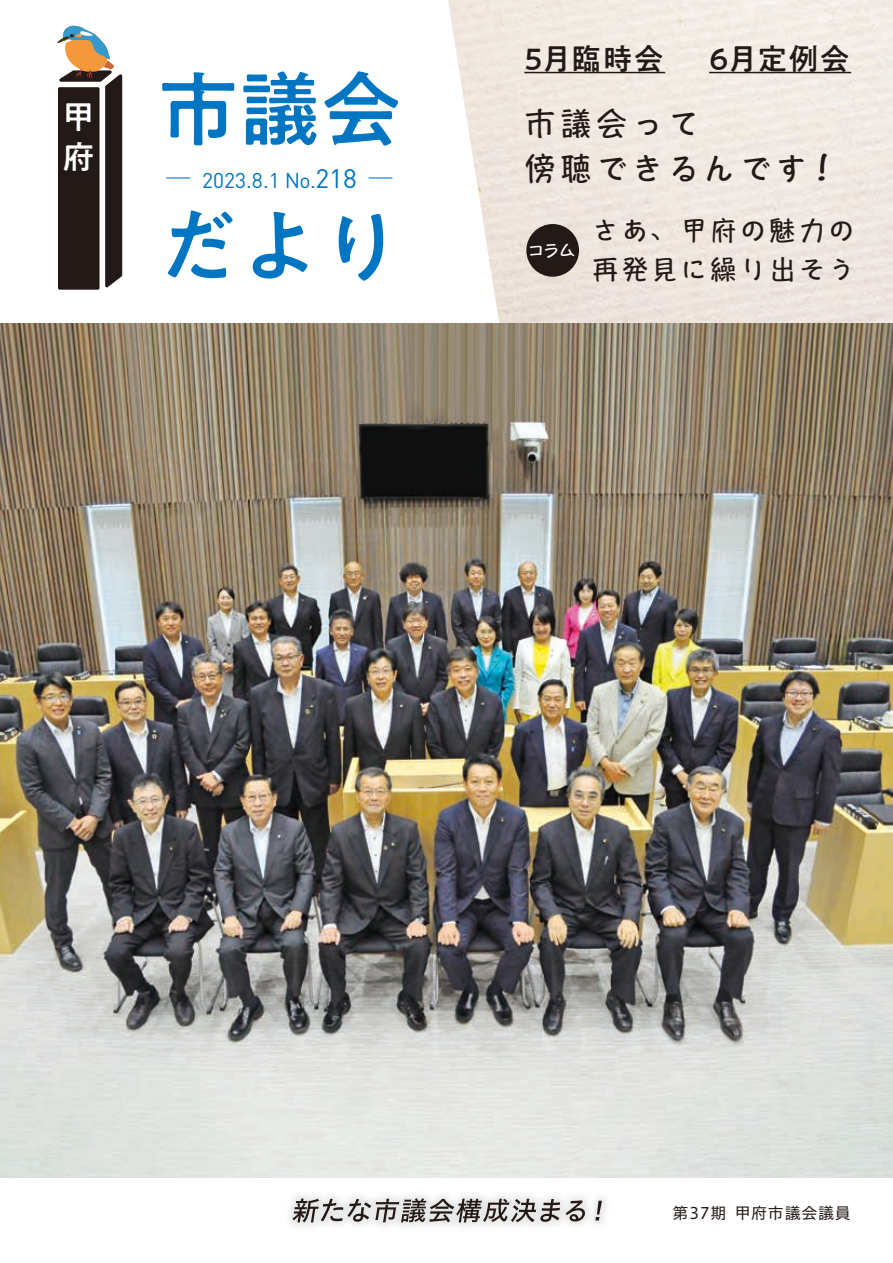
<style>
.page{position:relative;width:893px;height:1263px;background:#fff}
.page>*{position:absolute;margin:0;border:0;box-sizing:border-box;transform-origin:0 0}
.t1{font:500 81.45px/137.7px "PA1 Gothic Std N";color:#0075c2}
.t2{font:41.4px "DF Hannotate Std N W7";color:#231916;scale:1.08 1}
.t3{font:500 32.1px/40.2px "PA1 Gothic Std N";color:#fff}
.t4{font:31.95px "DF Hannotate Std N W7";letter-spacing:.125em;color:#231916}
.t5{font:500 29.7px "PA1 Gothic Std N";letter-spacing:.025em;color:#231916}
.t6{font:26.55px/38.2px "DF Hannotate Std N W7";letter-spacing:.11em;color:#231916}
.t7{font:26.4px "DIN";color:#0075c2}
.t8{font:26.4px "Koz Go Pr 6 N";color:#0075c2;scale:.9 1}
.t9{font:21.15px "DIN";color:#0075c2}
.t10{font:17.55px "DF Hannotate Std N W7";color:#fff}
.t11{font:15.9px "Hiragino UD Sans Std N W4";letter-spacing:.05em;color:#231916}
.s1{font-size:21.15px}
.s2{font-family:"Koz Go Pr 6 N"}
</style>
<div class="page">
<hr style="left:524px;top:72px;width:141px;height:1px;background:#231916">
<hr style="left:709px;top:72px;width:142px;height:1px;background:#231916">
<img style="left:289px;top:1195px;width:317px;height:31px">
<svg style="left:293px;top:1198px;width:267px;height:24px;background:#a5a2a1"></svg>
<svg style="left:566px;top:1200px;width:19px;height:21px"></svg>
<svg style="left:595px;top:1201px;width:7px;height:19px"></svg>
<img style="left:0;top:323px;width:893px;height:855px">
<svg style="left:57px;top:26px;width:65px;height:262px"></svg>
<div style="left:526px;top:224px;width:53px;height:53px;background:#231916;border-radius:50%"></div>
<p class="t3" style="left:63px;top:100px;width:32px">甲府</p>
<h1 class="t1" style="left:157px;top:48px;width:246px">市議会だより</h1>
<p class="t7" style="left:310px;top:162px;width:84px"><span class="s1">.</span>218 <span class="s2">―</span></p>
<p class="t9" style="left:202px;top:167px;width:110px">2023.8.1 No</p>
<p class="t8" style="left:167px;top:163px;width:28px">―</p>
<p class="t5" style="left:524px;top:41px;width:141px">5月臨時会</p>
<p class="t4" style="left:524px;top:98px;width:177px">市議会って</p>
<p class="t5" style="left:709px;top:41px;width:142px">6月定例会</p>
<p class="t4" style="left:524px;top:144px;width:285px">傍聴できるんです</p>
<h2 class="t2" style="left:800px;top:136px;width:43px">!</h2>
<p class="t10" style="left:527px;top:237px;width:51px">コラム</p>
<p class="t6" style="left:592px;top:209px;width:264px">さあ、甲府の魅力の再発見に繰り出そう</p>
<p class="t11" style="left:673px;top:1201px;width:55px">第37期</p>
<p class="t11" style="left:735px;top:1201px;width:117px">甲府市議会議員</p>
</div>
